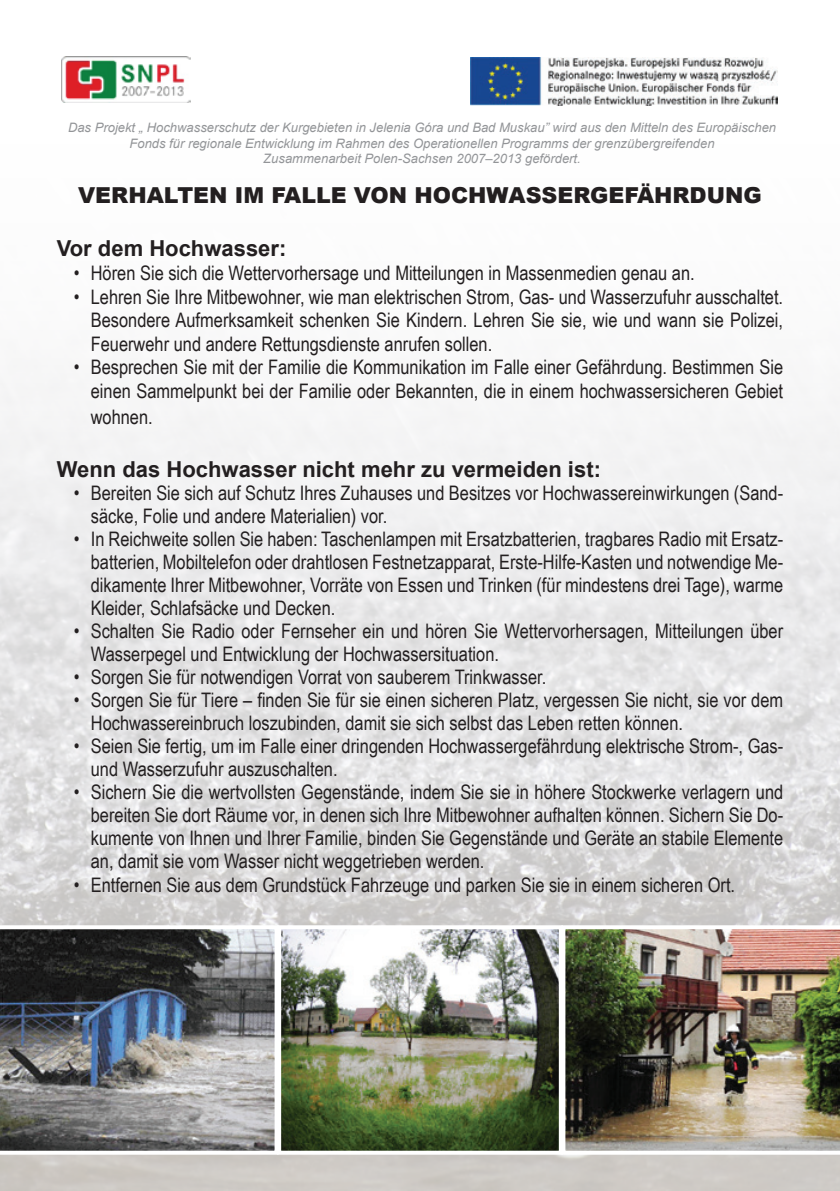
<style>
.page{position:relative;width:840px;height:1191px;background:#fff}
.page>*{position:absolute;margin:0;border:0;box-sizing:border-box;transform-origin:0 0}
.t1{font:700 22px "Arial";color:#231f20}
.t2{font:900 22px "Arial";color:#231f20}
.t3{font:20px/23px "Arial Narrow";color:#231f20}
.t4{font:italic 13px/15.6px "Arial";color:#939598;text-align:center}
</style>
<div class="page">
<img style="left:0;top:56px;width:839px;height:1135px">
<div style="left:462px;top:46px;width:325px;height:68px;background:#fff;border-radius:12px"></div>
<img style="left:470px;top:57px;width:306px;height:48px">
<img style="left:61px;top:57px;width:129px;height:46px">
<img style="left:0;top:925px;width:277px;height:229px">
<img style="left:282px;top:930px;width:275px;height:219px">
<div style="left:277px;top:925px;width:285px;height:229px;border:4px solid #fff"></div>
<img style="left:561px;top:925px;width:278px;height:229px">
<p class="t4" style="left:68px;top:120px;width:709px">Das Projekt „ Hochwasserschutz der Kurgebieten in Jelenia Góra und Bad Muskau” wird aus den Mitteln des Europäischen<br>Fonds für regionale Entwicklung im Rahmen des Operationellen Programms der grenzübergreifenden<br>Zusammenarbeit Polen-Sachsen 2007–2013 gefördert.</p>
<p class="t2" style="left:78px;top:179px;width:684px">VERHALTEN IM FALLE VON HOCHWASSERGEFÄHRDUNG</p>
<p class="t1" style="left:57px;top:234px;width:231px">Vor dem Hochwasser:</p>
<p class="t3" style="left:74px;top:261px;width:622px">• Hören Sie sich die Wettervorhersage und Mitteilungen in Massenmedien genau an.</p>
<p class="t3" style="left:91px;top:284px;width:693px;line-height:23.6px;text-align:justify;text-indent:-17px">• Lehren Sie Ihre Mitbewohner, wie man elektrischen Strom, Gas- und Wasserzufuhr ausschaltet.<br>Besondere Aufmerksamkeit schenken Sie Kindern. Lehren Sie sie, wie und wann sie Polizei, Feuerwehr und andere Rettungsdienste anrufen sollen.</p>
<p class="t3" style="left:74px;top:355px;width:710px;line-height:23.6px;text-align:right">• Besprechen Sie mit der Familie die Kommunikation im Falle einer Gefährdung. Bestimmen Sie einen Sammelpunkt bei der Familie oder Bekannten, die in einem hochwassersicheren Gebiet</p>
<p class="t3" style="left:91px;top:405px;width:64px">wohnen.</p>
<p class="t1" style="left:57px;top:455px;width:545px">Wenn das Hochwasser nicht mehr zu vermeiden ist:</p>
<p class="t3" style="left:91px;top:481px;width:693px;text-indent:-17px">• Bereiten Sie sich auf Schutz Ihres Zuhauses und Besitzes vor Hochwassereinwirkungen (Sand&shy;säcke, Folie und andere Materialien) vor.</p>
<p class="t3" style="left:91px;top:527px;width:693px;text-align:justify;text-indent:-17px">• In Reichweite sollen Sie haben: Taschenlampen mit Ersatzbatterien, tragbares Radio mit Ersatz&shy;batterien, Mobiltelefon oder drahtlosen Festnetzapparat, Erste-Hilfe-Kasten und notwendige Me&shy;dikamente Ihrer Mitbewohner, Vorräte von Essen und Trinken (für mindestens drei Tage), warme Kleider, Schlafsäcke und Decken.</p>
<p class="t3" style="left:91px;top:619px;width:693px;text-indent:-17px">• Schalten Sie Radio oder Fernseher ein und hören Sie Wettervorhersagen, Mitteilungen über<br>Wasserpegel und Entwicklung der Hochwassersituation.</p>
<p class="t3" style="left:74px;top:665px;width:473px">• Sorgen Sie für notwendigen Vorrat von sauberem Trinkwasser.</p>
<p class="t3" style="left:91px;top:688px;width:693px;text-indent:-17px">• Sorgen Sie für Tiere – finden Sie für sie einen sicheren Platz, vergessen Sie nicht, sie vor dem<br>Hochwassereinbruch loszubinden, damit sie sich selbst das Leben retten können.</p>
<p class="t3" style="left:91px;top:734px;width:693px;text-indent:-17px">• Seien Sie fertig, um im Falle einer dringenden Hochwassergefährdung elektrische Strom-, Gas&shy;und Wasserzufuhr auszuschalten.</p>
<p class="t3" style="left:91px;top:780px;width:693px;text-align:justify;text-indent:-17px">• Sichern Sie die wertvollsten Gegenstände, indem Sie sie in höhere Stockwerke verlagern und bereiten Sie dort Räume vor, in denen sich Ihre Mitbewohner aufhalten können. Sichern Sie Do&shy;kumente von Ihnen und Ihrer Familie, binden Sie Gegenstände und Geräte an stabile Elemente an, damit sie vom Wasser nicht weggetrieben werden.</p>
<p class="t3" style="left:74px;top:873px;width:662px">• Entfernen Sie aus dem Grundstück Fahrzeuge und parken Sie sie in einem sicheren Ort.</p>
</div>
